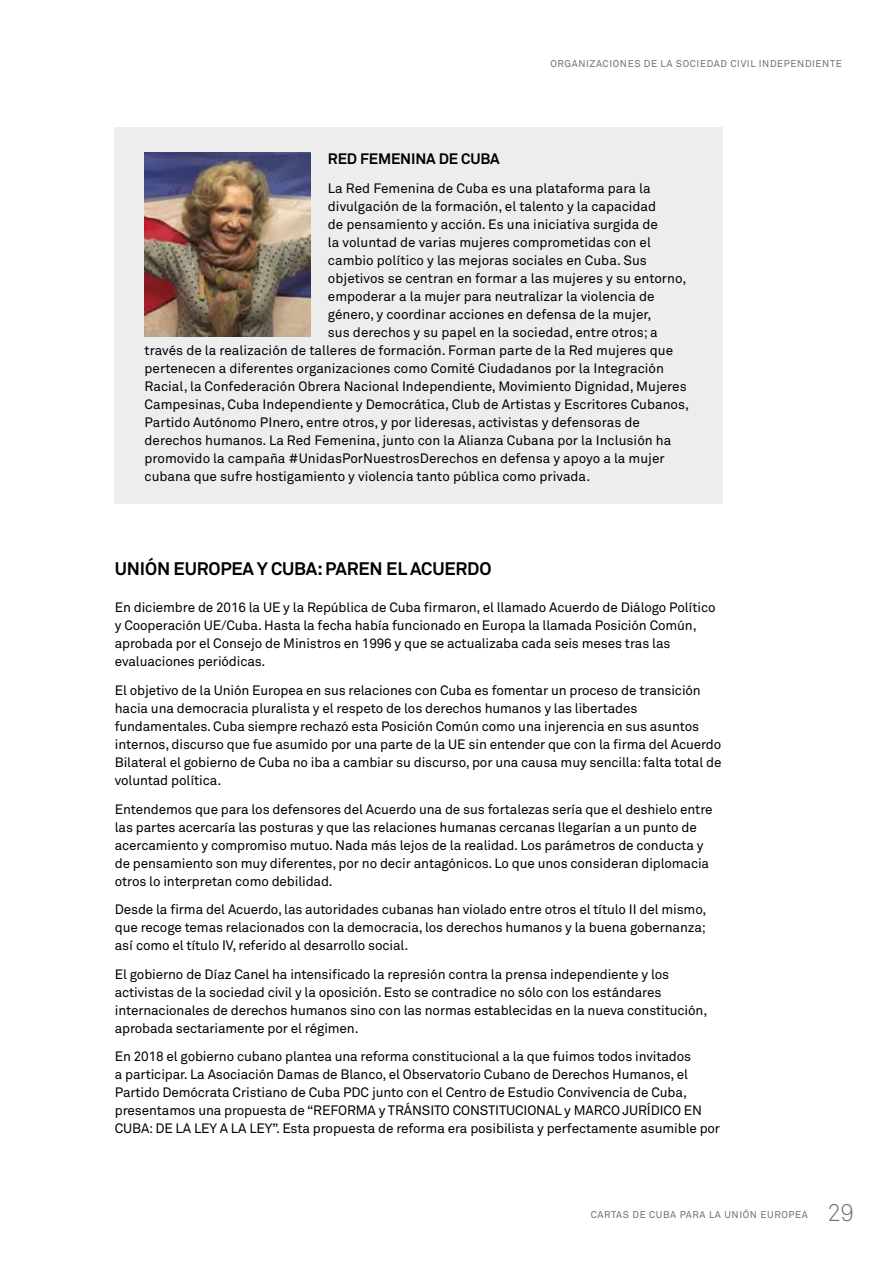
<style>
.page{position:relative;width:893px;height:1263px;background:#fff}
.page>*{position:absolute;margin:0;border:0;box-sizing:border-box;transform-origin:0 0}
.t1{font:300 24px "Akkurat";color:#706f6f}
.t2{font:700 18px "Akkurat";letter-spacing:-.01em;color:#000}
.t3{font:700 15px "Akkurat";letter-spacing:-.01em;color:#000}
.t4{font:13.5px/18px "Akkurat";letter-spacing:-.01em;color:#000}
.t5{font:9.75px "Akkurat";letter-spacing:.06em;color:#706f6f}
</style>
<div class="page">
<div style="left:115px;top:128px;width:608px;height:376px;background:#ededed"></div>
<img style="left:145px;top:152px;width:166px;height:184px">
<p class="t5" style="left:550px;top:58px;width:293px">ORGANIZACIONES DE LA SOCIEDAD CIVIL INDEPENDIENTE</p>
<p class="t3" style="left:328px;top:150px;width:173px">RED FEMENINA DE CUBA</p>
<p class="t4" style="left:328px;top:179px;width:324px">La Red Femenina de Cuba es una plataforma para la</p>
<p class="t4" style="left:328px;top:197px;width:330px">divulgación de la formación, el talento y la capacidad</p>
<p class="t4" style="left:328px;top:215px;width:332px">de pensamiento y acción. Es una iniciativa surgida de</p>
<p class="t4" style="left:328px;top:233px;width:324px">la voluntad de varias mujeres comprometidas con el</p>
<p class="t4" style="left:328px;top:251px;width:320px">cambio político y las mejoras sociales en Cuba. Sus</p>
<p class="t4" style="left:328px;top:269px;width:360px">objetivos se centran en formar a las mujeres y su entorno,</p>
<p class="t4" style="left:328px;top:287px;width:328px">empoderar a la mujer para neutralizar la violencia de</p>
<p class="t4" style="left:328px;top:305px;width:325px">género, y coordinar acciones en defensa de la mujer,</p>
<p class="t4" style="left:328px;top:323px;width:331px">sus derechos y su papel en la sociedad, entre otros; a</p>
<p class="t4" style="left:145px;top:341px;width:530px">través de la realización de talleres de formación. Forman parte de la Red mujeres que</p>
<p class="t4" style="left:145px;top:359px;width:521px">pertenecen a diferentes organizaciones como Comité Ciudadanos por la Integración</p>
<p class="t4" style="left:145px;top:377px;width:544px">Racial, la Confederación Obrera Nacional Independiente, Movimiento Dignidad, Mujeres</p>
<p class="t4" style="left:145px;top:395px;width:546px">Campesinas, Cuba Independiente y Democrática, Club de Artistas y Escritores Cubanos,</p>
<p class="t4" style="left:145px;top:413px;width:497px">Partido Autónomo PInero, entre otros, y por lideresas, activistas y defensoras de</p>
<p class="t4" style="left:145px;top:431px;width:528px">derechos humanos. La Red Femenina, junto con la Alianza Cubana por la Inclusión ha</p>
<p class="t4" style="left:145px;top:449px;width:522px">promovido la campaña #UnidasPorNuestrosDerechos en defensa y apoyo a la mujer</p>
<p class="t4" style="left:145px;top:467px;width:447px">cubana que sufre hostigamiento y violencia tanto pública como privada.</p>
<h2 class="t2" style="left:115px;top:558px;width:378px">UNIÓN EUROPEA Y CUBA: PAREN EL ACUERDO</h2>
<p class="t4" style="left:115px;top:598px;width:602px">En diciembre de 2016 la UE y la República de Cuba firmaron, el llamado Acuerdo de Diálogo Político y Cooperación UE/Cuba. Hasta la fecha había funcionado en Europa la llamada Posición Común, aprobada por el Consejo de Ministros en 1996 y que se actualizaba cada seis meses tras las evaluaciones periódicas.</p>
<p class="t4" style="left:115px;top:681px;width:608px">El objetivo de la Unión Europea en sus relaciones con Cuba es fomentar un proceso de transición hacia una democracia pluralista y el respeto de los derechos humanos y las libertades fundamentales. Cuba siempre rechazó esta Posición Común como una injerencia en sus asuntos internos, discurso que fue asumido por una parte de la UE sin entender que con la firma del Acuerdo Bilateral el gobierno de Cuba no iba a cambiar su discurso, por una causa muy sencilla: falta total de voluntad política.</p>
<p class="t4" style="left:115px;top:800px;width:599px">Entendemos que para los defensores del Acuerdo una de sus fortalezas sería que el deshielo entre las partes acercaría las posturas y que las relaciones humanas cercanas llegarían a un punto de acercamiento y compromiso mutuo. Nada más lejos de la realidad. Los parámetros de conducta y de pensamiento son muy diferentes, por no decir antagónicos. Lo que unos consideran diplomacia otros lo interpretan como debilidad.</p>
<p class="t4" style="left:115px;top:900px;width:593px;text-align:justify">Desde la firma del Acuerdo, las autoridades cubanas han violado entre otros el título II del mismo, que recoge temas relacionados con la democracia, los derechos humanos y la buena gobernanza; así como el título IV, referido al desarrollo social.</p>
<p class="t4" style="left:115px;top:965px;width:594px">El gobierno de Díaz Canel ha intensificado la represión contra la prensa independiente y los activistas de la sociedad civil y la oposición. Esto se contradice no sólo con los estándares internacionales de derechos humanos sino con las normas establecidas en la nueva constitución, aprobada sectariamente por el régimen.</p>
<p class="t4" style="left:115px;top:1047px;width:607px">En 2018 el gobierno cubano plantea una reforma constitucional a la que fuimos todos invitados<br>a participar. La Asociación Damas de Blanco, el Observatorio Cubano de Derechos Humanos, el Partido Demócrata Cristiano de Cuba PDC junto con el Centro de Estudio Convivencia de Cuba, presentamos una propuesta de “REFORMA y TRÁNSITO CONSTITUCIONAL y MARCO JURÍDICO EN CUBA: DE LA LEY A LA LEY”. Esta propuesta de reforma era posibilista y perfectamente asumible por</p>
<p class="t5" style="left:591px;top:1208px;width:218px">CARTAS DE CUBA PARA LA UNIÓN EUROPEA</p>
<h1 class="t1" style="left:827px;top:1197px;width:29px">29</h1>
</div>
